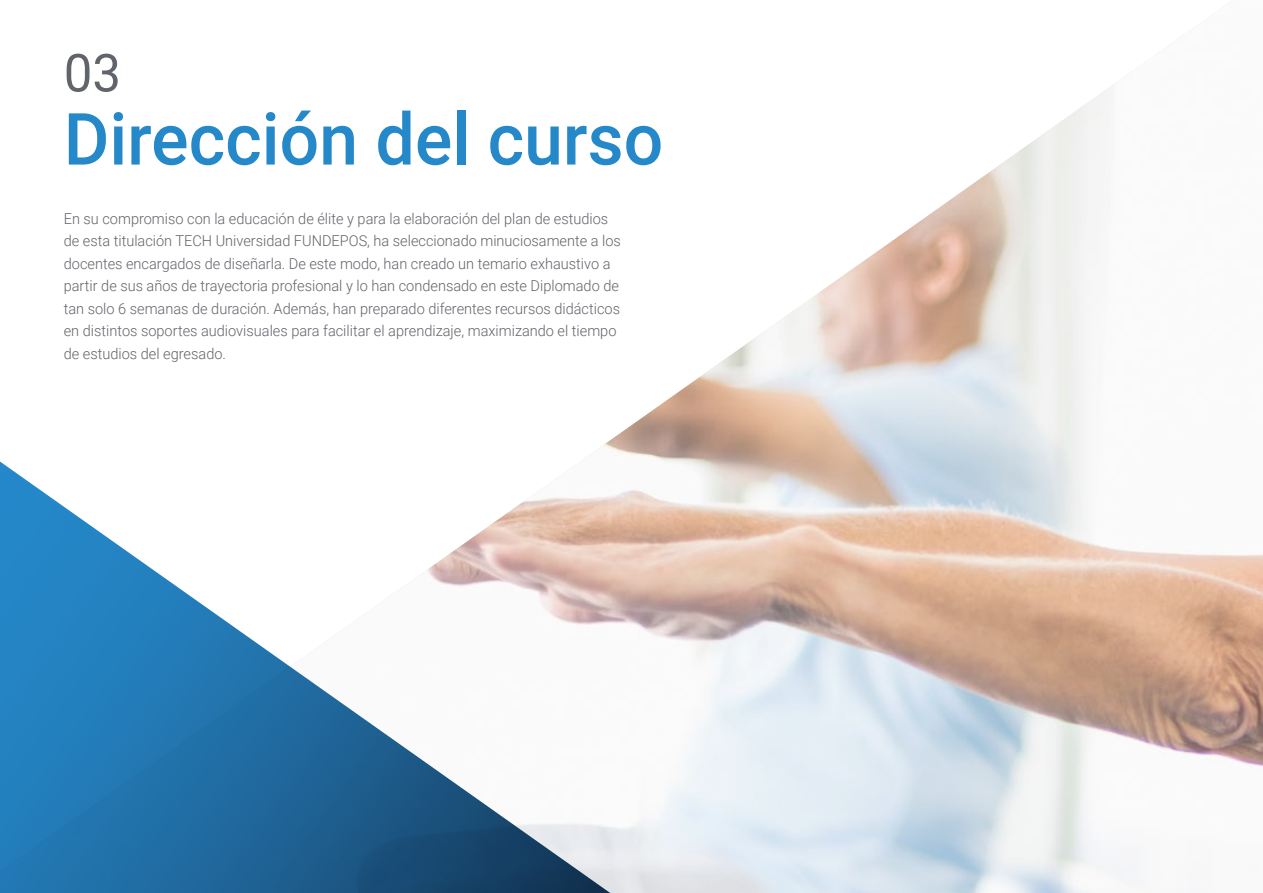
<style>
.page{position:relative;width:1263px;height:893px;background:#fff}
.page>*{position:absolute;margin:0;border:0;box-sizing:border-box;transform-origin:0 0}
.t1{font:500 72px "Roboto";color:#2488c9}
.t2{font:52.5px "Roboto";color:#61646a}
.t3{font:300 15px/22.5px "Roboto";color:#61646a}
</style>
<div class="page">
<img style="left:603px;top:19px;width:660px;height:874px">
<svg style="left:0;top:446px;width:640px;height:447px"></svg>
<h2 class="t2" style="left:64px;top:36px;width:59px">03</h2>
<h1 class="t1" style="left:64px;top:89px;width:601px">Dirección del curso</h1>
<p class="t3" style="left:64px;top:207px;width:558px">En su compromiso con la educación de élite y para la elaboración del plan de estudios de esta titulación TECH Universidad FUNDEPOS, ha seleccionado minuciosamente a los docentes encargados de diseñarla. De este modo, han creado un temario exhaustivo a partir de sus años de trayectoria profesional y lo han condensado en este Diplomado de tan solo 6 semanas de duración. Además, han preparado diferentes recursos didácticos en distintos soportes audiovisuales para facilitar el aprendizaje, maximizando el tiempo de estudios del egresado.</p>
</div>
